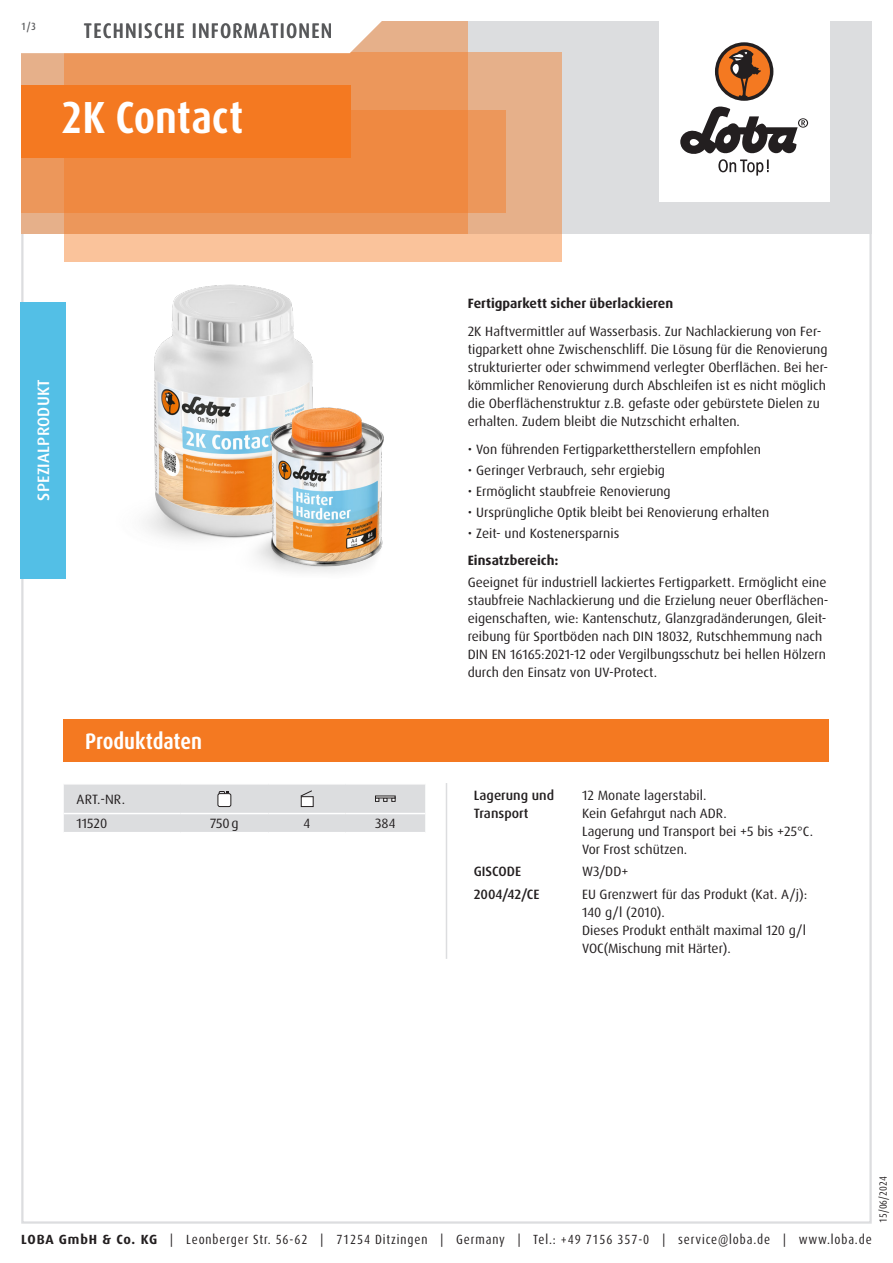
<style>
.page{position:relative;width:893px;height:1263px;background:#fff}
.page>*{position:absolute;margin:0;border:0;box-sizing:border-box;transform-origin:0 0}
.Produktname_weiss{font:700 condensed 45px "Dax Pro";color:#fff}
.Abschnitt{font:700 condensed 22.5px "Dax Pro";color:#fff}
.TI{font:500 condensed 21px "Dax Pro";letter-spacing:.06em;color:#57585a}
.Produktart_Grundierung{font:500 16.5px "Dax Pro";letter-spacing:.01em;color:#fff}
.Text{font:13.5px/18px "Dax Pro";color:#231f20}
.Text_ohne_Silbentrennung{font:13.5px/18px "Dax Pro";color:#231f20}
.Text_Bold{font:700 13.5px "Dax Pro";color:#231f20}
.Text_Medium{font:500 13.5px/18px "Dax Pro";color:#231f20}
.Text_Großbuchstaben{font:13.5px "Dax Pro";color:#231f20}
.Text_zentriert{font:13.5px "Dax Pro";color:#231f20}
.t1{font:condensed 13.35px "Dax Pro";letter-spacing:.065em;color:#231f20}
.t2{font:condensed 10.5px "Dax Pro";color:#231f20}
.t3{font:500 condensed 10.5px "Dax Pro";color:#57585a}
.s1{font-weight:700;font-stretch:normal}
</style>
<div class="page">
<hr style="left:446px;top:783px;width:1px;height:176px;background:#dcdddf">
<svg style="left:64px;top:784px;width:361px;height:48px;background:#dcdcde"></svg>
<div style="left:64px;top:719px;width:765px;height:43px;background:#f47921"></div>
<img style="left:145px;top:284px;width:239px;height:289px">
<div style="left:20px;top:302px;width:46px;height:276px;background:#53bfe6"></div>
<div style="left:21px;top:21px;width:851px;height:213px;background:#dcdddf"></div>
<div style="left:659px;top:0;width:170px;height:202px;background:#fff"></div>
<svg style="left:680px;top:106px;width:128px;height:70px"></svg>
<div style="left:715px;top:42px;width:58px;height:59px;background:#231f20;border-radius:50%"></div>
<svg style="left:718px;top:45px;width:52px;height:52px"></svg>
<div style="left:64px;top:52px;width:497px;height:209px;background:linear-gradient(to right,#fec79f,#efb992)"></div>
<div style="left:21px;top:111px;width:485px;height:102px;background:#ec975b"></div>
<svg style="left:21px;top:21px;width:447px;height:213px;background:#ed9150"></svg>
<svg style="left:21px;top:21px;width:411px;height:34px;background:#faede4"></svg>
<div style="left:21px;top:85px;width:330px;height:72px;background:#f47921"></div>
<p class="t3" style="left:21px;top:19px;width:16px">1/3</p>
<p class="TI" style="left:84px;top:17px;width:250px">TECHNISCHE INFORMATIONEN</p>
<p class="Produktname_weiss" style="left:61px;top:89px;width:184px">2K Contact</p>
<p class="Produktart_Grundierung" style="left:33px;top:501px;width:123px;rotate:-90deg">SPEZIALPRODUKT</p>
<p class="Abschnitt" style="left:85px;top:727px;width:119px">Produktdaten</p>
<p class="Text_Großbuchstaben" style="left:77px;top:790px;width:50px">ART.-NR.</p>
<p class="Text" style="left:77px;top:815px;width:32px">11520</p>
<p class="Text_zentriert" style="left:210px;top:815px;width:30px">750g</p>
<p class="Text_zentriert" style="left:304px;top:815px;width:8px">4</p>
<p class="Text_zentriert" style="left:375px;top:815px;width:22px">384</p>
<p class="Text_Bold" style="left:468px;top:295px;width:207px">Fertigparkett sicher überlackieren</p>
<p class="Text" style="left:468px;top:323px;width:362px">2K Haftvermittler auf Wasserbasis. Zur Nachlackierung von Fer&shy;tigparkett ohne Zwischenschliff. Die Lösung für die Renovierung strukturierter oder schwimmend verlegter Oberflächen. Bei her&shy;kömmlicher Renovierung durch Abschleifen ist es nicht möglich die Oberflächenstruktur z.B. gefaste oder gebürstete Dielen zu erhalten. Zudem bleibt die Nutzschicht erhalten.</p>
<p class="Text" style="left:468px;top:440px;width:295px">• Von führenden Fertigparkettherstellern empfohlen</p>
<p class="Text" style="left:468px;top:461px;width:199px">• Geringer Verbrauch, sehr ergiebig</p>
<p class="Text" style="left:468px;top:482px;width:204px">• Ermöglicht staubfreie Renovierung</p>
<p class="Text" style="left:468px;top:503px;width:303px">• Ursprüngliche Optik bleibt bei Renovierung erhalten</p>
<p class="Text" style="left:468px;top:524px;width:153px">• Zeit- und Kostenersparnis</p>
<p class="Text_Bold" style="left:468px;top:552px;width:92px">Einsatzbereich:</p>
<p class="Text" style="left:468px;top:573px;width:362px">Geeignet für industriell lackiertes Fertigparkett. Ermöglicht eine staubfreie Nachlackierung und die Erzielung neuer Oberflächen&shy;eigenschaften, wie: Kantenschutz, Glanzgradänderungen, Gleit&shy;reibung für Sportböden nach DIN 18032, Rutschhemmung nach DIN EN 16165:2021-12 oder Vergilbungsschutz bei hellen Hölzern durch den Einsatz von UV-Protect.</p>
<p class="Text_Medium" style="left:474px;top:786px;width:82px">Lagerung und<br>Transport</p>
<p class="Text_ohne_Silbentrennung" style="left:582px;top:786px;width:126px">12 Monate lagerstabil.</p>
<p class="Text_ohne_Silbentrennung" style="left:582px;top:804px;width:146px">Kein Gefahrgut nach ADR.</p>
<p class="Text_ohne_Silbentrennung" style="left:582px;top:822px;width:233px">Lagerung und Transport bei +5 bis +25°C.<br>Vor Frost schützen.</p>
<p class="Text_Medium" style="left:474px;top:863px;width:49px">GISCODE</p>
<p class="Text_ohne_Silbentrennung" style="left:582px;top:863px;width:48px">W3/DD+</p>
<p class="Text_Medium" style="left:474px;top:885px;width:67px">2004/42/CE</p>
<p class="Text_ohne_Silbentrennung" style="left:582px;top:885px;width:227px">EU Grenzwert für das Produkt (Kat. A/j):<br>140 g/l (2010).</p>
<p class="Text_ohne_Silbentrennung" style="left:582px;top:921px;width:226px">Dieses Produkt enthält maximal 120 g/l<br>VOC(Mischung mit Härter).</p>
<p class="t2" style="left:876px;top:1222px;width:48px;rotate:-90deg">15/06/2024</p>
<p class="t1" style="left:21px;top:1230px;width:852px"><span class="s1">LOBA GmbH &amp; Co. KG</span> | Leonberger Str. 56-62 | 71254 Ditzingen | Germany | Tel.: +49 7156 357-0 | service@loba.de | www.loba.de</p>
</div>
